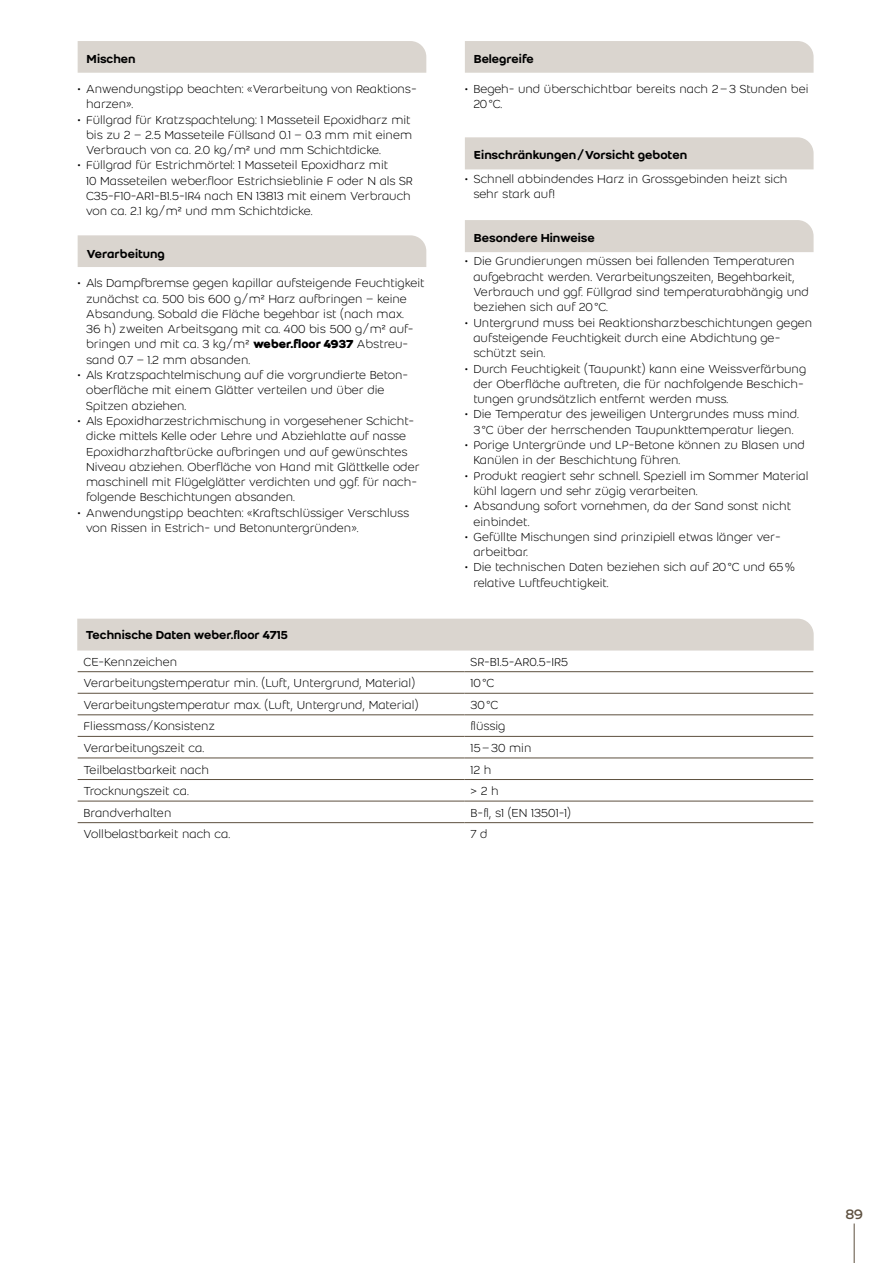
<style>
.page{position:relative;width:893px;height:1263px;background:#fff}
.page>*{position:absolute;margin:0;border:0;box-sizing:border-box;transform-origin:0 0}
.t1{font:15px "Weber";color:#5d503f}
.t2{font:300 12.75px/15.3px "Weber";color:#000}
.t3{font:500 12.75px "Weber";color:#000}
.s1{font-weight:700}
</style>
<div class="page">
<hr style="left:854px;top:1223px;width:1px;height:40px;background:#5d503f">
<div style="left:78px;top:41px;width:348px;height:32px;background:#dad5cf"></div>
<div style="left:78px;top:235px;width:348px;height:32px;background:#dad5cf"></div>
<div style="left:465px;top:41px;width:349px;height:32px;background:#dad5cf"></div>
<div style="left:465px;top:137px;width:349px;height:32px;background:#dad5cf"></div>
<div style="left:465px;top:220px;width:349px;height:32px;background:#dad5cf"></div>
<hr style="left:78px;top:671px;width:387px;height:1px;background:#5d503f">
<hr style="left:465px;top:671px;width:348px;height:1px;background:#5d503f">
<hr style="left:78px;top:693px;width:387px;height:1px;background:#5d503f">
<hr style="left:465px;top:693px;width:348px;height:1px;background:#5d503f">
<hr style="left:78px;top:714px;width:387px;height:1px;background:#5d503f">
<hr style="left:465px;top:714px;width:348px;height:1px;background:#5d503f">
<hr style="left:78px;top:736px;width:387px;height:1px;background:#5d503f">
<hr style="left:465px;top:736px;width:348px;height:1px;background:#5d503f">
<hr style="left:78px;top:758px;width:387px;height:1px;background:#5d503f">
<hr style="left:465px;top:758px;width:348px;height:1px;background:#5d503f">
<hr style="left:78px;top:779px;width:387px;height:1px;background:#5d503f">
<hr style="left:465px;top:779px;width:348px;height:1px;background:#5d503f">
<hr style="left:78px;top:801px;width:387px;height:1px;background:#5d503f">
<hr style="left:465px;top:801px;width:348px;height:1px;background:#5d503f">
<hr style="left:78px;top:822px;width:387px;height:1px;background:#5d503f">
<hr style="left:465px;top:822px;width:348px;height:1px;background:#5d503f">
<div style="left:78px;top:619px;width:735px;height:31px;background:#dad5cf"></div>
<p class="t3" style="left:87px;top:53px;width:51px">Mischen</p>
<p class="t2" style="left:86px;top:81px;width:332px;text-indent:-9px">• Anwendungstipp beachten: «Verarbeitung von Reaktions&shy;harzen».</p>
<p class="t2" style="left:86px;top:112px;width:328px;text-align:justify;text-indent:-9px">• Füllgrad für Kratzspachtelung: 1 Masseteil Epoxidharz mit bis zu 2 – 2.5 Masseteile Füllsand 0.1 – 0.3 mm mit einem Verbrauch von ca. 2.0 kg / m² und mm Schichtdicke.</p>
<p class="t2" style="left:86px;top:158px;width:328px;text-indent:-9px">• Füllgrad für Estrichmörtel: 1 Masseteil Epoxidharz mit<br>10 Masseteilen weber.floor Estrichsieblinie F oder N als SR C35-F10-AR1-B1.5-IR4 nach EN 13813 mit einem Verbrauch von ca. 2.1 kg / m² und mm Schichtdicke.</p>
<p class="t3" style="left:87px;top:247px;width:80px">Verarbeitung</p>
<p class="t2" style="left:86px;top:276px;width:340px;text-indent:-9px">• Als Dampfbremse gegen kapillar aufsteigende Feuchtigkeit zunächst ca. 500 bis 600 g / m² Harz aufbringen – keine Absandung. Sobald die Fläche begehbar ist ( nach max.<br>36 h ) zweiten Arbeitsgang mit ca. 400 bis 500 g / m² auf&shy;bringen und mit ca. 3 kg / m² <span class="s1">weber.floor 4937</span> Abstreu&shy;sand 0.7 – 1.2 mm absanden.</p>
<p class="t2" style="left:86px;top:367px;width:324px;text-indent:-9px">• Als Kratzspachtelmischung auf die vorgrundierte Beton&shy;oberfläche mit einem Glätter verteilen und über die<br>Spitzen abziehen.</p>
<p class="t2" style="left:86px;top:413px;width:335px;text-indent:-9px">• Als Epoxidharzestrichmischung in vorgesehener Schicht&shy;dicke mittels Kelle oder Lehre und Abziehlatte auf nasse Epoxidharzhaftbrücke aufbringen und auf gewünschtes Niveau abziehen. Oberfläche von Hand mit Glättkelle oder maschinell mit Flügelglätter verdichten und ggf. für nach&shy;folgende Beschichtungen absanden.</p>
<p class="t2" style="left:86px;top:505px;width:325px;text-indent:-9px">• Anwendungstipp beachten: «Kraftschlüssiger Verschluss von Rissen in Estrich- und Betonuntergründen».</p>
<p class="t3" style="left:474px;top:53px;width:61px">Belegreife</p>
<p class="t2" style="left:473px;top:81px;width:337px;text-indent:-9px">• Begeh- und überschichtbar bereits nach 2 – 3 Stunden bei<br>20 °C.</p>
<p class="t3" style="left:474px;top:148px;width:215px">Einschränkungen / Vorsicht geboten</p>
<p class="t2" style="left:473px;top:171px;width:316px;text-indent:-9px">• Schnell abbindendes Harz in Grossgebinden heizt sich sehr stark auf!</p>
<p class="t3" style="left:474px;top:231px;width:123px">Besondere Hinweise</p>
<p class="t2" style="left:473px;top:254px;width:337px;text-indent:-9px">• Die Grundierungen müssen bei fallenden Temperaturen aufgebracht werden. Verarbeitungszeiten, Begehbarkeit, Verbrauch und ggf. Füllgrad sind temperaturabhängig und beziehen sich auf 20 °C.</p>
<p class="t2" style="left:473px;top:315px;width:340px;text-indent:-9px">• Untergrund muss bei Reaktionsharzbeschichtungen gegen aufsteigende Feuchtigkeit durch eine Abdichtung ge&shy;schützt sein.</p>
<p class="t2" style="left:473px;top:361px;width:334px;text-indent:-9px">• Durch Feuchtigkeit ( Taupunkt ) kann eine Weissverfärbung der Oberfläche auftreten, die für nachfolgende Beschich&shy;tungen grundsätzlich entfernt werden muss.</p>
<p class="t2" style="left:465px;top:407px;width:335px;text-align:center">• Die Temperatur des jeweiligen Untergrundes muss mind.<br>3 °C über der herrschenden Taupunkttemperatur liegen.</p>
<p class="t2" style="left:473px;top:437px;width:333px;text-indent:-9px">• Porige Untergründe und LP-Betone können zu Blasen und<br>Kanülen in der Beschichtung führen.</p>
<p class="t2" style="left:473px;top:468px;width:337px;text-indent:-9px">• Produkt reagiert sehr schnell. Speziell im Sommer Material kühl lagern und sehr zügig verarbeiten.</p>
<p class="t2" style="left:473px;top:499px;width:319px;text-indent:-9px">• Absandung sofort vornehmen, da der Sand sonst nicht einbindet.</p>
<p class="t2" style="left:473px;top:529px;width:309px;text-indent:-9px">• Gefüllte Mischungen sind prinzipiell etwas länger ver&shy;arbeitbar.</p>
<p class="t2" style="left:473px;top:560px;width:323px;text-indent:-9px">• Die technischen Daten beziehen sich auf 20 °C und 65 % relative Luftfeuchtigkeit.</p>
<p class="t3" style="left:86px;top:628px;width:204px">Technische Daten weber.floor 4715</p>
<p class="t2" style="left:84px;top:654px;width:95px">CE-Kennzeichen</p>
<p class="t2" style="left:471px;top:654px;width:99px">SR-B1.5-AR0.5-IR5</p>
<p class="t2" style="left:84px;top:676px;width:333px">Verarbeitungstemperatur min. ( Luft, Untergrund, Material )</p>
<p class="t2" style="left:471px;top:676px;width:25px">10 °C</p>
<p class="t2" style="left:84px;top:697px;width:336px">Verarbeitungstemperatur max. ( Luft, Untergrund, Material )</p>
<p class="t2" style="left:471px;top:697px;width:29px">30 °C</p>
<p class="t2" style="left:84px;top:719px;width:133px">Fliessmass / Konsistenz</p>
<p class="t2" style="left:471px;top:719px;width:36px">flüssig</p>
<p class="t2" style="left:84px;top:740px;width:122px">Verarbeitungszeit ca.</p>
<p class="t2" style="left:471px;top:740px;width:62px">15 – 30 min</p>
<p class="t2" style="left:84px;top:762px;width:127px">Teilbelastbarkeit nach</p>
<p class="t2" style="left:471px;top:762px;width:23px">12 h</p>
<p class="t2" style="left:84px;top:783px;width:107px">Trocknungszeit ca.</p>
<p class="t2" style="left:471px;top:783px;width:30px">&gt; 2 h</p>
<p class="t2" style="left:84px;top:805px;width:89px">Brandverhalten</p>
<p class="t2" style="left:471px;top:805px;width:102px">B-fl, s1 ( EN 13501-1 )</p>
<p class="t2" style="left:84px;top:827px;width:148px">Vollbelastbarkeit nach ca.</p>
<p class="t2" style="left:471px;top:827px;width:19px">7 d</p>
<p class="t1" style="left:845px;top:1207px;width:19px">89</p>
</div>
